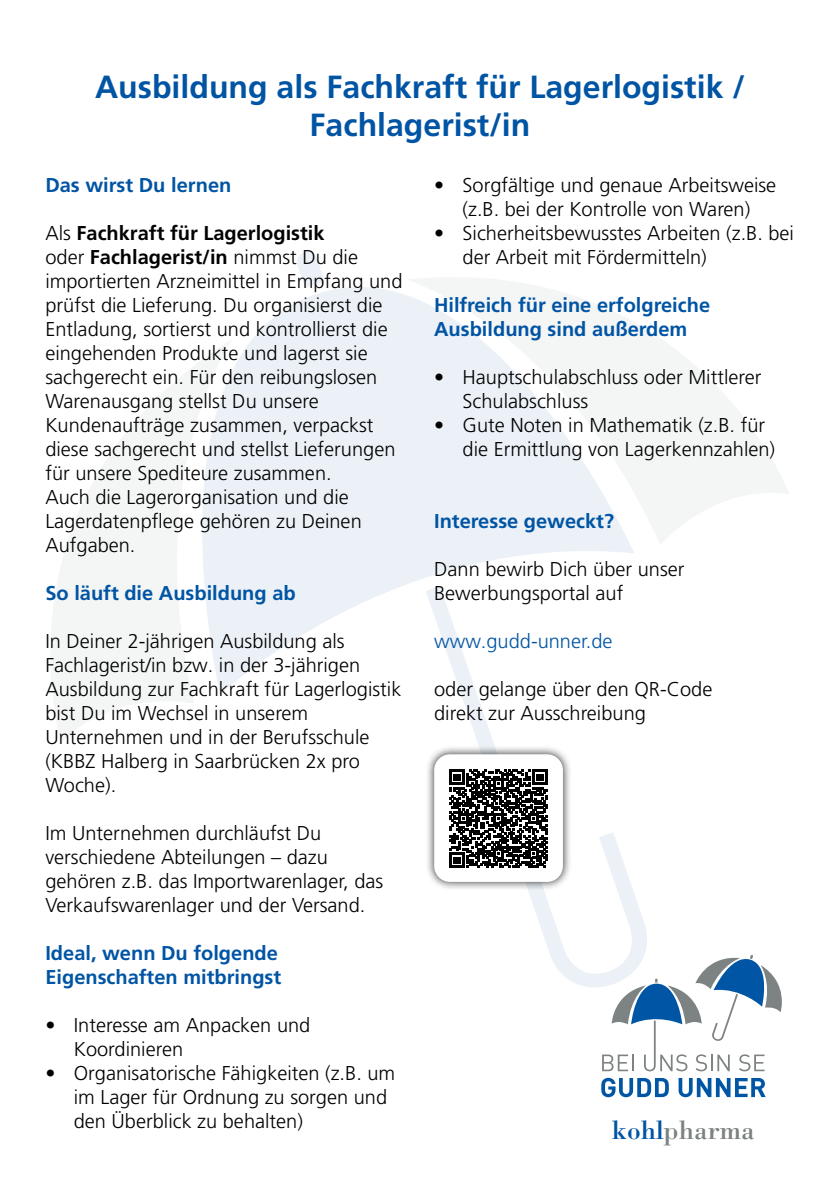
<style>
.page{position:relative;width:840px;height:1191px;background:#fff}
.page>*{position:absolute;margin:0;border:0;box-sizing:border-box;transform-origin:0 0}
.t1{font:700 32px/38.4px "Frutiger LT Pro";color:#0054a4;text-align:center}
.t2{font:27.4px "Bodoni";color:#7c8281}
.t3{font:300 20px/24px "Frutiger LT Pro";color:#000}
.t4{font:700 20px/24px "Frutiger LT Pro";color:#0054a4}
.t5{font:300 20px "Frutiger LT Pro";color:#0054a4}
.s1{font-weight:700}
.s2{color:#0054a4}
</style>
<div class="page">
<svg style="left:461px;top:695px;width:186px;height:292px"></svg>
<svg style="left:634px;top:323px;width:155px;height:220px;fill:#f4f5f5"></svg>
<svg style="left:51px;top:416px;width:143px;height:326px;fill:#f4f5f5"></svg>
<svg style="left:141px;top:252px;width:493px;height:443px"></svg>
<div style="left:425px;top:745px;width:146px;height:146px;background:#000;opacity:.75"></div>
<div style="left:434px;top:754px;width:128px;height:128px;background:#fff;border-radius:16px"></div>
<svg style="left:449px;top:769px;width:98px;height:98px"></svg>
<svg style="left:601px;top:1077px;width:67px;height:20px"></svg>
<svg style="left:678px;top:1078px;width:87px;height:19px"></svg>
<svg style="left:601px;top:953px;width:181px;height:118px"></svg>
<h1 class="t1" style="left:95px;top:68px;width:650px">Ausbildung als Fachkraft für Lagerlogistik /<br>Fachlagerist/in</h1>
<p class="t4" style="left:45px;top:173px;width:187px">Das wirst Du lernen</p>
<p class="t3" style="left:45px;top:221px;width:358px">Als <span class="s1">Fachkraft für Lagerlogistik<br></span>oder <span class="s1">Fachlagerist/in</span> nimmst Du die importierten Arzneimittel in Empfang und prüfst die Lieferung. Du organisierst die Entladung, sortierst und kontrollierst die eingehenden Produkte und lagerst sie sachgerecht ein. Für den reibungslosen Warenausgang stellst Du unsere Kundenaufträge zusammen, verpackst diese sachgerecht und stellst Lieferungen für unsere Spediteure zusammen.<br>Auch die Lagerorganisation und die Lagerdatenpflege gehören zu Deinen Aufgaben.</p>
<p class="t4" style="left:45px;top:581px;width:252px">So läuft die Ausbildung ab</p>
<p class="t3" style="left:45px;top:629px;width:357px">In Deiner 2-jährigen Ausbildung als<br>Fachlagerist/in bzw. in der 3-jährigen<br>Ausbildung zur Fachkraft für Lagerlogistik bist Du im Wechsel in unserem<br>Unternehmen und in der Berufsschule (KBBZ Halberg in Saarbrücken 2x pro<br>Woche).</p>
<p class="t3" style="left:45px;top:821px;width:339px">Im Unternehmen durchläufst Du verschiedene Abteilungen – dazu gehören z.B. das Importwarenlager, das Verkaufswarenlager und der Versand.</p>
<p class="t4" style="left:45px;top:941px;width:237px">Ideal, wenn Du folgende<br>Eigenschaften mitbringst</p>
<p class="t3" style="left:74px;top:1013px;width:238px;text-indent:-28px">• Interesse am Anpacken und<br>Koordinieren</p>
<p class="t3" style="left:74px;top:1061px;width:323px;text-indent:-28px">• Organisatorische Fähigkeiten (z.B. um im Lager für Ordnung zu sorgen und den Überblick zu behalten)</p>
<p class="t3" style="left:434px;top:173px;width:343px;text-align:center">• Sorgfältige und genaue Arbeitsweise (z.B. bei der Kontrolle von Waren)</p>
<p class="t3" style="left:462px;top:221px;width:333px;text-indent:-28px">• Sicherheitsbewusstes Arbeiten (z.B. bei der Arbeit mit Fördermitteln)</p>
<p class="t4" style="left:434px;top:293px;width:277px">Hilfreich für eine erfolgreiche<br>Ausbildung sind außerdem</p>
<p class="t3" style="left:462px;top:365px;width:300px;text-indent:-28px">• Hauptschulabschluss oder Mittlerer<br>Schulabschluss</p>
<p class="t3" style="left:462px;top:413px;width:314px;text-indent:-28px">• Gute Noten in Mathematik (z.B. für die Ermittlung von Lagerkennzahlen)</p>
<p class="t4" style="left:434px;top:509px;width:181px">Interesse geweckt?</p>
<p class="t3" style="left:434px;top:557px;width:252px">Dann bewirb Dich über unser<br>Bewerbungsportal auf</p>
<p class="t5" style="left:434px;top:629px;width:180px">www.gudd-unner.de</p>
<p class="t3" style="left:434px;top:677px;width:279px">oder gelange über den QR-Code direkt zur Ausschreibung</p>
<h2 class="t2" style="left:611px;top:1113px;width:144px"><span class="s2">kohl</span>pharma</h2>
</div>
